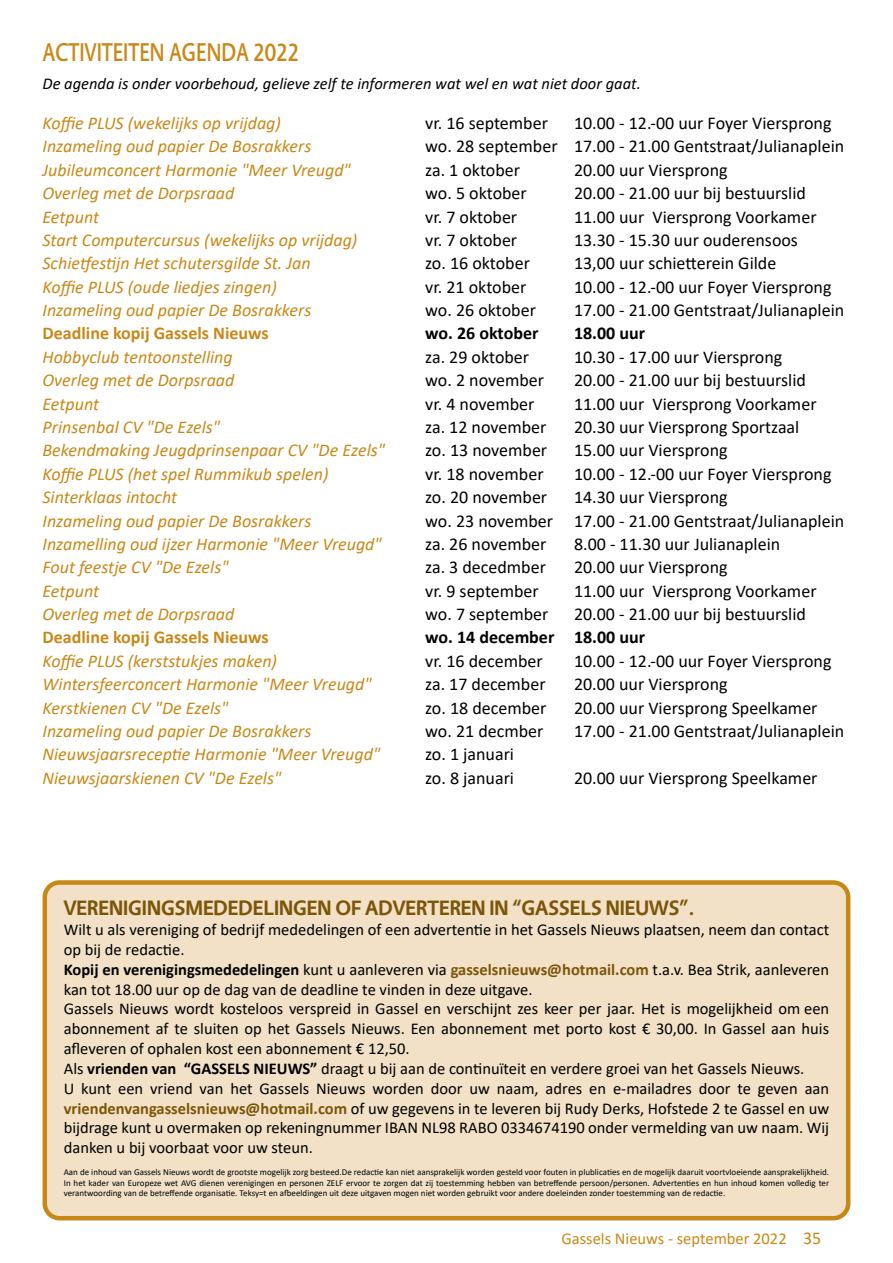
<style>
.page{position:relative;width:893px;height:1263px;background:#fff}
.page>*{position:absolute;margin:0;border:0;box-sizing:border-box;transform-origin:0 0}
.t1{font:500 26.25px "Vegur";color:#c88817;scale:.8 1}
.t2{font:700 21px "Vegur";color:#7b5608}
.t3{font:18px "Calibri";color:#000}
.t4{font:italic 18px "Calibri";color:#c88817}
.t5{font:700 18px "Calibri";color:#c88817}
.t6{font:700 18px "Calibri";color:#000}
.t7{font:16.5px/19.8px "Calibri";color:#000}
.t8{font:italic 16.5px "Calibri";color:#000}
.t9{font:16.5px "Calibri";color:#c88817}
.t10{font:9px/10.8px "Calibri";color:#000;text-align:justify}
.s1{font-weight:700}
.s2{font-weight:700;color:#7b5608}
.s3{font-size:18px}
</style>
<div class="page">
<div style="left:45px;top:882px;width:803px;height:336px;background:#f2e1c7;border-radius:15px"></div>
<div style="left:43px;top:880px;width:807px;height:340px;border:4px solid #c88817;border-radius:15px"></div>
<h1 class="t1" style="left:43px;top:42px;width:322px">ACTIVITEITEN AGENDA 2022</h1>
<p class="t8" style="left:43px;top:72px;width:600px">De agenda is onder voorbehoud, gelieve zelf te informeren wat wel en wat niet door gaat.</p>
<p class="t4" style="left:43px;top:111px;width:240px">Koffie PLUS (wekelijks op vrijdag)</p>
<p class="t3" style="left:425px;top:111px;width:124px">vr. 16 september</p>
<p class="t3" style="left:574px;top:111px;width:259px">10.00 - 12.-00 uur Foyer Viersprong</p>
<p class="t4" style="left:43px;top:134px;width:270px">Inzameling oud papier De Bosrakkers</p>
<p class="t3" style="left:425px;top:134px;width:420px">wo. 28 september 17.00 - 21.00 Gentstraat/Julianaplein</p>
<p class="t4" style="left:43px;top:157px;width:310px">Jubileumconcert Harmonie "Meer Vreugd"</p>
<p class="t3" style="left:425px;top:157px;width:96px">za. 1 oktober</p>
<p class="t3" style="left:574px;top:157px;width:155px">20.00 uur Viersprong</p>
<p class="t4" style="left:43px;top:181px;width:193px">Overleg met de Dorpsraad</p>
<p class="t3" style="left:425px;top:181px;width:103px">wo. 5 oktober</p>
<p class="t3" style="left:574px;top:181px;width:233px">20.00 - 21.00 uur bij bestuurslid</p>
<p class="t4" style="left:43px;top:204px;width:58px">Eetpunt</p>
<p class="t3" style="left:425px;top:204px;width:94px">vr. 7 oktober</p>
<p class="t3" style="left:574px;top:204px;width:244px">11.00 uur Viersprong Voorkamer</p>
<p class="t4" style="left:43px;top:227px;width:316px">Start Computercursus (wekelijks op vrijdag)</p>
<p class="t3" style="left:425px;top:227px;width:94px">vr. 7 oktober</p>
<p class="t3" style="left:574px;top:227px;width:225px">13.30 - 15.30 uur ouderensoos</p>
<p class="t4" style="left:43px;top:251px;width:270px">Schietfestijn Het schutersgilde St. Jan</p>
<p class="t3" style="left:425px;top:251px;width:106px">zo. 16 oktober</p>
<p class="t3" style="left:574px;top:251px;width:204px">13,00 uur schietterein Gilde</p>
<p class="t4" style="left:43px;top:274px;width:236px">Koffie PLUS (oude liedjes zingen)</p>
<p class="t3" style="left:425px;top:274px;width:103px">vr. 21 oktober</p>
<p class="t3" style="left:574px;top:274px;width:259px">10.00 - 12.-00 uur Foyer Viersprong</p>
<p class="t4" style="left:43px;top:298px;width:270px">Inzameling oud papier De Bosrakkers</p>
<p class="t3" style="left:425px;top:298px;width:112px">wo. 26 oktober</p>
<p class="t3" style="left:574px;top:298px;width:272px">17.00 - 21.00 Gentstraat/Julianaplein</p>
<p class="t5" style="left:43px;top:321px;width:228px">Deadline kopij Gassels Nieuws</p>
<p class="t6" style="left:425px;top:321px;width:115px">wo. 26 oktober</p>
<p class="t6" style="left:574px;top:321px;width:73px">18.00 uur</p>
<p class="t4" style="left:43px;top:344px;width:192px">Hobbyclub tentoonstelling</p>
<p class="t3" style="left:425px;top:344px;width:105px">za. 29 oktober</p>
<p class="t3" style="left:574px;top:344px;width:210px">10.30 - 17.00 uur Viersprong</p>
<p class="t4" style="left:43px;top:368px;width:193px">Overleg met de Dorpsraad</p>
<p class="t3" style="left:425px;top:368px;width:120px">wo. 2 november</p>
<p class="t3" style="left:574px;top:368px;width:233px">20.00 - 21.00 uur bij bestuurslid</p>
<p class="t4" style="left:43px;top:391px;width:58px">Eetpunt</p>
<p class="t3" style="left:425px;top:391px;width:111px">vr. 4 november</p>
<p class="t3" style="left:574px;top:391px;width:244px">11.00 uur Viersprong Voorkamer</p>
<p class="t4" style="left:43px;top:414px;width:179px">Prinsenbal CV "De Ezels"</p>
<p class="t3" style="left:425px;top:414px;width:123px">za. 12 november</p>
<p class="t3" style="left:574px;top:414px;width:227px">20.30 uur Viersprong Sportzaal</p>
<p class="t4" style="left:43px;top:438px;width:344px">Bekendmaking Jeugdprinsenpaar CV "De Ezels"</p>
<p class="t3" style="left:425px;top:438px;width:124px">zo. 13 november</p>
<p class="t3" style="left:574px;top:438px;width:155px">15.00 uur Viersprong</p>
<p class="t4" style="left:43px;top:461px;width:287px">Koffie PLUS (het spel Rummikub spelen)</p>
<p class="t3" style="left:425px;top:461px;width:120px">vr. 18 november</p>
<p class="t3" style="left:574px;top:461px;width:259px">10.00 - 12.-00 uur Foyer Viersprong</p>
<p class="t4" style="left:43px;top:485px;width:136px">Sinterklaas intocht</p>
<p class="t3" style="left:425px;top:485px;width:124px">zo. 20 november</p>
<p class="t3" style="left:574px;top:485px;width:155px">14.30 uur Viersprong</p>
<p class="t4" style="left:43px;top:508px;width:270px">Inzameling oud papier De Bosrakkers</p>
<p class="t3" style="left:425px;top:508px;width:420px">wo. 23 november 17.00 - 21.00 Gentstraat/Julianaplein</p>
<p class="t4" style="left:43px;top:531px;width:341px">Inzamelling oud ijzer Harmonie "Meer Vreugd"</p>
<p class="t3" style="left:425px;top:531px;width:123px">za. 26 november</p>
<p class="t3" style="left:574px;top:531px;width:208px">8.00 - 11.30 uur Julianaplein</p>
<p class="t4" style="left:43px;top:555px;width:188px">Fout feestje CV "De Ezels"</p>
<p class="t3" style="left:425px;top:555px;width:122px">za. 3 decedmber</p>
<p class="t3" style="left:574px;top:555px;width:155px">20.00 uur Viersprong</p>
<p class="t4" style="left:43px;top:578px;width:58px">Eetpunt</p>
<p class="t3" style="left:425px;top:578px;width:115px">vr. 9 september</p>
<p class="t3" style="left:574px;top:578px;width:244px">11.00 uur Viersprong Voorkamer</p>
<p class="t4" style="left:43px;top:602px;width:193px">Overleg met de Dorpsraad</p>
<p class="t3" style="left:425px;top:602px;width:125px">wo. 7 september</p>
<p class="t3" style="left:574px;top:602px;width:233px">20.00 - 21.00 uur bij bestuurslid</p>
<p class="t5" style="left:43px;top:625px;width:228px">Deadline kopij Gassels Nieuws</p>
<p class="t6" style="left:425px;top:625px;width:221px">wo. 14 december 18.00 uur</p>
<p class="t4" style="left:43px;top:648px;width:236px">Koffie PLUS (kerststukjes maken)</p>
<p class="t3" style="left:425px;top:648px;width:119px">vr. 16 december</p>
<p class="t3" style="left:574px;top:648px;width:259px">10.00 - 12.-00 uur Foyer Viersprong</p>
<p class="t4" style="left:43px;top:672px;width:331px">Wintersfeerconcert Harmonie "Meer Vreugd"</p>
<p class="t3" style="left:425px;top:672px;width:122px">za. 17 december</p>
<p class="t3" style="left:574px;top:672px;width:155px">20.00 uur Viersprong</p>
<p class="t4" style="left:43px;top:695px;width:187px">Kerstkienen CV "De Ezels"</p>
<p class="t3" style="left:425px;top:695px;width:123px">zo. 18 december</p>
<p class="t3" style="left:574px;top:695px;width:245px">20.00 uur Viersprong Speelkamer</p>
<p class="t4" style="left:43px;top:718px;width:270px">Inzameling oud papier De Bosrakkers</p>
<p class="t3" style="left:425px;top:718px;width:120px">wo. 21 decmber</p>
<p class="t3" style="left:574px;top:718px;width:272px">17.00 - 21.00 Gentstraat/Julianaplein</p>
<p class="t4" style="left:43px;top:742px;width:339px">Nieuwsjaarsreceptie Harmonie "Meer Vreugd"</p>
<p class="t3" style="left:425px;top:742px;width:90px">zo. 1 januari</p>
<p class="t4" style="left:43px;top:765px;width:240px">Nieuwsjaarskienen CV "De Ezels"</p>
<p class="t3" style="left:425px;top:765px;width:90px">zo. 8 januari</p>
<p class="t3" style="left:574px;top:765px;width:245px">20.00 uur Viersprong Speelkamer</p>
<p class="t2" style="left:64px;top:897px;width:633px">VERENIGINGSMEDEDELINGEN OF ADVERTEREN IN “GASSELS NIEUWS”.</p>
<p class="t7" style="left:64px;top:919px;width:767px">Wilt u als vereniging of bedrijf mededelingen of een advertentie in het Gassels Nieuws plaatsen, neem dan contact op bij de redactie.<br><span class="s1">Kopij en verenigingsmededelingen</span> kunt u aanleveren via <span class="s2">gasselsnieuws@hotmail.com</span> t.a.v. Bea Strik, aanleveren kan tot 18.00 uur op de dag van de deadline te vinden in deze uitgave.<br>Gassels Nieuws wordt kosteloos verspreid in Gassel en verschijnt zes keer per jaar. Het is mogelijkheid om een abonnement af te sluiten op het Gassels Nieuws. Een abonnement met porto kost € 30,00. In Gassel aan huis afleveren of ophalen kost een abonnement € 12,50.<br>Als <span class="s1">vrienden van “GASSELS NIEUWS”</span> draagt u bij aan de continuïteit en verdere groei van het Gassels Nieuws.<br>U kunt een vriend van het Gassels Nieuws worden door uw naam, adres en e-mailadres door te geven aan <span class="s2">vriendenvangasselsnieuws@hotmail.com</span> of uw gegevens in te leveren bij Rudy Derks, Hofstede 2 te Gassel en uw bijdrage kunt u overmaken op rekeningnummer IBAN NL98 RABO 0334674190 onder vermelding van uw naam. Wij danken u bij voorbaat voor uw steun.</p>
<p class="t10" style="left:64px;top:1166px;width:767px">Aan de inhoud van Gassels Nieuws wordt de grootste mogelijk zorg besteed.De redactie kan niet aansprakelijk worden gesteld voor fouten in plublicaties en de mogelijk daaruit voortvloeiende aansprakelijkheid.<br>In het kader van Europeze wet AVG dienen verenigingen en personen ZELF ervoor te zorgen dat zij toestemming hebben van betreffende persoon/personen. Advertenties en hun inhoud komen volledig ter verantwoording van de betreffende organisatie. Teksy=t en afbeeldingen uit deze uitgaven mogen niet worden gebruikt voor andere doeleinden zonder toestemming van de redactie.</p>
<p class="t9" style="left:561px;top:1227px;width:261px">Gassels Nieuws - september 2022 <span class="s3">35</span></p>
</div>
